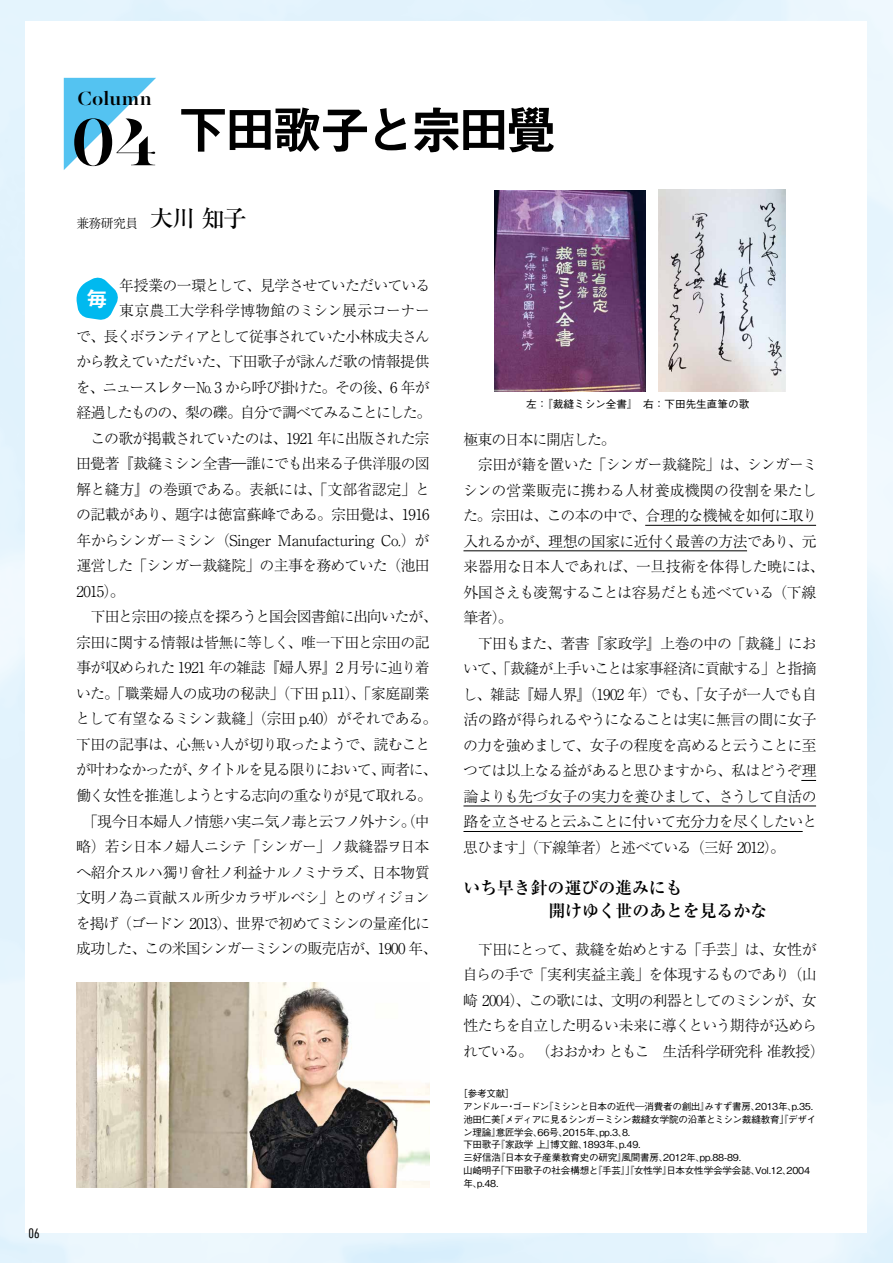
<style>
.page{position:relative;width:893px;height:1263px;background:#fff}
.page>*{position:absolute;margin:0;border:0;box-sizing:border-box;transform-origin:0 0}
.t1{font:500 74.4px "Majesti Banner";color:#000}
.t2{font:51px "Midashi Go Pro MB31";letter-spacing:-.075em;color:#000}
.t3{font:500 21.3px "Majesti Banner";letter-spacing:.015em;color:#000}
.t4{font:21.3px "Midashi Go Pro MB31";color:#fff}
.t5{font:700 16.95px/23.4px "Ryumin Pro";letter-spacing:-.01em;color:#000}
.t6{font:300 14.85px/25.5px "Ryumin Pro";letter-spacing:-.05em;color:#000}
.t7{font:300 14.85px "Ryumin Pro";letter-spacing:-.07em;color:#000}
.t8{font:300 14.85px "Ryumin Pro";letter-spacing:-.08em;color:#000}
.t9{font:300 14.85px "Ryumin Pro";letter-spacing:-.075em;color:#000}
.t10{font:300 14.85px "Ryumin Pro";letter-spacing:-.085em;color:#000}
.t11{font:300 14.85px "Ryumin Pro";letter-spacing:-.01em;color:#000}
.t12{font:300 14.85px "Ryumin Pro";letter-spacing:-.03em;color:#000}
.t13{font:300 14.85px "Ryumin Pro";letter-spacing:-.02em;color:#000}
.t14{font:300 14.85px "Ryumin Pro";letter-spacing:.015em;color:#000}
.t15{font:13.8px "D DIN Condensed";color:#000}
.t16{font:300 12.75px "Ryumin Pro";letter-spacing:-.04em;color:#000}
.t17{font:500 10.65px "Gothic BBB Pro";color:#000}
.t18{font:500 9.6px/12.8px "Gothic BBB Pro";letter-spacing:-.025em;color:#000}
.s1{font-weight:500;font-size:23.4px}
</style>
<div class="page">
<hr style="left:645px;top:525px;width:171px;height:1px;background:#000">
<hr style="left:463px;top:550px;width:284px;height:1px;background:#000">
<svg style="left:801px;top:780px;width:15px;height:1px"></svg>
<hr style="left:463px;top:806px;width:353px;height:1px;background:#000">
<hr style="left:463px;top:831px;width:340px;height:1px;background:#000">
<svg style="left:64px;top:78px;width:92px;height:92px"></svg>
<svg style="left:76px;top:277px;width:42px;height:43px"></svg>
<img style="left:77px;top:982px;width:352px;height:206px">
<img style="left:494px;top:190px;width:151px;height:202px">
<img style="left:658px;top:189px;width:127px;height:203px">
<p class="t15" style="left:29px;top:1226px;width:13px">06</p>
<h3 class="t3" style="left:77px;top:85px;width:76px">Column</h3>
<h1 class="t1" style="left:71px;top:94px;width:88px">04</h1>
<h2 class="t2" style="left:177px;top:89px;width:380px">下田歌子と宗田覺</h2>
<p class="t16" style="left:76px;top:213px;width:172px">兼務研究員　<span class="s1">大川 知子</span></p>
<p class="t6" style="left:119px;top:271px;width:313px">年授業の一環として、見学させていただいている</p>
<p class="t14" style="left:119px;top:299px;width:312px">東京農工大学科学博物館のミシン展示コーナー</p>
<p class="t8" style="left:76px;top:325px;width:355px">で、長くボランティアとして従事されていた小林成夫さん</p>
<p class="t6" style="left:76px;top:348px;width:355px">から教えていただいた、下田歌子が詠んだ歌の情報提供</p>
<p class="t10" style="left:76px;top:376px;width:355px">を、ニュースレター№ 3 から呼び掛けた。その後、6 年が</p>
<p class="t10" style="left:76px;top:401px;width:357px">経過したものの、梨の礫。自分で調べてみることにした。</p>
<p class="t6" style="left:77px;top:424px;width:355px">　この歌が掲載されていたのは、1921 年に出版された宗</p>
<p class="t6" style="left:76px;top:450px;width:355px">田覺著『裁縫ミシン全書―誰にでも出来る子供洋服の図</p>
<p class="t13" style="left:76px;top:478px;width:355px">解と縫方』の巻頭である。表紙には、「文部省認定」と</p>
<p class="t6" style="left:76px;top:501px;width:355px">の記載があり、題字は徳富蘇峰である。宗田覺は、1916</p>
<p class="t11" style="left:76px;top:529px;width:355px">年からシンガーミシン（Singer Manufacturing Co.）が</p>
<p class="t6" style="left:76px;top:552px;width:355px">運営した「シンガー裁縫院」の主事を務めていた（池田</p>
<p class="t6" style="left:76px;top:577px;width:50px">2015）。</p>
<p class="t7" style="left:77px;top:605px;width:363px">　下田と宗田の接点を探ろうと国会図書館に出向いたが、</p>
<p class="t6" style="left:76px;top:628px;width:355px">宗田に関する情報は皆無に等しく、唯一下田と宗田の記</p>
<p class="t6" style="left:76px;top:654px;width:355px">事が収められた 1921 年の雑誌『婦人界』2 月号に辿り着</p>
<p class="t12" style="left:76px;top:682px;width:355px">いた。「職業婦人の成功の秘訣」（下田 p.11）、「家庭副業</p>
<p class="t6" style="left:76px;top:705px;width:363px">として有望なるミシン裁縫」（宗田 p.40）がそれである。</p>
<p class="t6" style="left:76px;top:730px;width:355px">下田の記事は、心無い人が切り取ったようで、読むこと</p>
<p class="t8" style="left:76px;top:758px;width:363px">が叶わなかったが、タイトルを見る限りにおいて、両者に、</p>
<p class="t9" style="left:76px;top:784px;width:357px">働く女性を推進しようとする志向の重なりが見て取れる。</p>
<p class="t9" style="left:76px;top:809px;width:355px">　「現今日本婦人ノ情態ハ実ニ気ノ毒と云フノ外ナシ。（中</p>
<p class="t6" style="left:76px;top:832px;width:355px">略）若シ日本ノ婦人ニシテ「シンガー」ノ裁縫器ヲ日本</p>
<p class="t6" style="left:76px;top:858px;width:355px">へ紹介スルハ獨リ會社ノ利益ナルノミナラズ、日本物質</p>
<p class="t6" style="left:76px;top:883px;width:355px">文明ノ為ニ貢献スル所少カラザルベシ」とのヴィジョン</p>
<p class="t7" style="left:76px;top:911px;width:355px">を掲げ（ゴードン 2013）、世界で初めてミシンの量産化に</p>
<p class="t6" style="left:76px;top:934px;width:363px">成功した、この米国シンガーミシンの販売店が、1900 年、</p>
<h3 class="t4" style="left:87px;top:282px;width:23px">毎</h3>
<p class="t17" style="left:526px;top:395px;width:225px">左：『裁縫ミシン全書』　右：下田先生直筆の歌</p>
<p class="t6" style="left:463px;top:425px;width:363px">極東の日本に開店した。<br>　宗田が籍を置いた「シンガー裁縫院」は、シンガーミシンの営業販売に携わる人材養成機関の役割を果たした。宗田は、この本の中で、合理的な機械を如何に取り入れるかが、理想の国家に近付く最善の方法であり、元来器用な日本人であれば、一旦技術を体得した暁には、外国さえも凌駕することは容易だとも述べている（下線筆者）。<br>　下田もまた、著書『家政学』上巻の中の「裁縫」において、「裁縫が上手いことは家事経済に貢献する」と指摘し、雑誌『婦人界』（1902 年）でも、「女子が一人でも自活の路が得られるやうになることは実に無言の間に女子の力を強めまして、女子の程度を高めると云うことに至つては以上なる益があると思ひますから、私はどうぞ理論よりも先づ女子の実力を養ひまして、さうして自活の路を立させると云ふことに付いて充分力を尽くしたいと思ひます」（下線筆者）と述べている（三好 2012）。</p>
<p class="t5" style="left:463px;top:875px;width:305px">いち早き針の運びの進みにも<br>　　　　　開けゆく世のあとを見るかな</p>
<p class="t6" style="left:463px;top:935px;width:363px">　下田にとって、裁縫を始めとする「手芸」は、女性が自らの手で「実利実益主義」を体現するものであり（山崎 2004）、この歌には、文明の利器としてのミシンが、女性たちを自立した明るい未来に導くという期待が込められている。（おおかわ ともこ　生活科学研究科 准教授）</p>
<p class="t18" style="left:463px;top:1086px;width:355px;text-indent:-5px">［参考文献］<br>アンドルー・ゴードン『ミシンと日本の近代―消費者の創出』みすず書房、2013年、p.35.池田仁美「メディアに見るシンガーミシン裁縫女学院の沿革とミシン裁縫教育」『デザイン理論』意匠学会、66号、2015年、pp.3、8.<br>下田歌子『家政学 上』博文館、1893年、p.49.<br>三好信浩『日本女子産業教育史の研究』風間書房、2012年、pp.88-89.<br>山崎明子「下田歌子の社会構想と『手芸』」『女性学』日本女性学会学会誌、Vol.12、2004年、p.48.</p>
</div>
